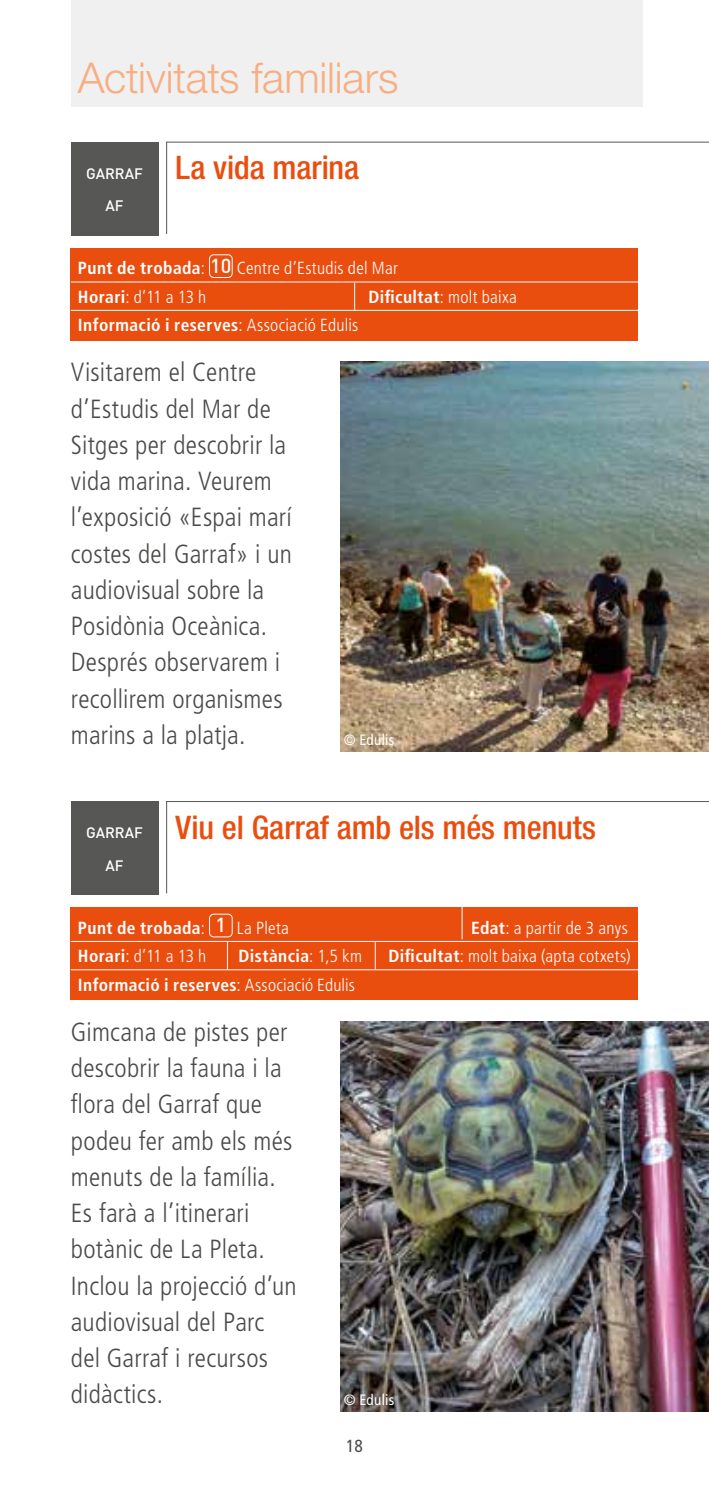
<style>
.page{position:relative;width:709px;height:1489px;background:#fff}
.page>*{position:absolute;margin:0;border:0;box-sizing:border-box;transform-origin:0 0}
.t1{font:300 42.5px "Helvetica Neue LT Std";letter-spacing:-.005em;color:#f7ae83}
.t2{font:500 condensed 32.5px "Helvetica Neue LT Std";letter-spacing:-.005em;color:#e94e0f}
.t3{font:300 condensed 26.25px/36.2px "Frutiger LT Std";letter-spacing:.01em;color:#4a4a49}
.t4{font:700 condensed 17.5px "Frutiger LT Std";letter-spacing:.02em;color:#fff}
.t5{font:300 condensed 17.5px/28.2px "Frutiger LT Std";letter-spacing:.015em;color:#fff}
.t6{font:condensed 17.5px "Frutiger LT Std";color:#4a4a49}
.t7{font:500 15px/32.5px "DIN";color:#fff;text-align:center}
.t8{font:condensed 15px "Frutiger LT Std";letter-spacing:.015em;color:#fff}
.s1{font-weight:700}
.s2{font-family:"DIN";font-weight:500;font-stretch:normal;font-size:20px}
.s3{font-weight:300}
</style>
<div class="page">
<svg style="left:166px;top:801px;width:543px;height:93px"></svg>
<svg style="left:166px;top:141px;width:543px;height:93px"></svg>
<img style="left:340px;top:361px;width:369px;height:390px">
<img style="left:340px;top:1021px;width:369px;height:389px">
<div style="left:71px;top:248px;width:567px;height:92px;background:#e94e0f"></div>
<hr style="left:71px;top:281px;width:567px;height:1px;background:#fff">
<hr style="left:71px;top:310px;width:567px;height:1px;background:#fff">
<div style="left:209px;top:254px;width:23px;height:24px;border:1px solid #fff;border-radius:4px"></div>
<div style="left:71px;top:907px;width:567px;height:92px;background:#e94e0f"></div>
<hr style="left:71px;top:940px;width:567px;height:1px;background:#fff">
<hr style="left:71px;top:969px;width:567px;height:1px;background:#fff">
<div style="left:209px;top:913px;width:23px;height:24px;border:1px solid #fff;border-radius:4px"></div>
<div style="left:71px;top:0;width:571px;height:107px;background:#f0f0f0"></div>
<svg style="left:354px;top:283px;width:1px;height:27px"></svg>
<svg style="left:227px;top:942px;width:1px;height:26px"></svg>
<hr style="left:461px;top:904px;width:1px;height:35px;background:#fff">
<svg style="left:375px;top:942px;width:1px;height:26px"></svg>
<div style="left:71px;top:142px;width:87px;height:93px;background:#575756"></div>
<div style="left:71px;top:801px;width:87px;height:94px;background:#575756"></div>
<h1 class="t1" style="left:78px;top:52px;width:322px">Activitats familiars</h1>
<p class="t7" style="left:86px;top:156px;width:58px">GARRAF<br>AF</p>
<p class="t2" style="left:175px;top:148px;width:185px">La vida marina</p>
<p class="t5" style="left:78px;top:254px;width:321px"><span class="s1">Punt de trobada</span>: <span class="s2">10</span> Centre d’Estudis del Mar<br><span class="s1">Horari</span>: d’11 a 13 h</p>
<p class="t4" style="left:368px;top:286px;width:150px">Dificultat<span class="s3">: molt baixa</span></p>
<p class="t4" style="left:78px;top:314px;width:282px">Informació i reserves<span class="s3">: Associació Edulis</span></p>
<p class="t3" style="left:71px;top:354px;width:222px">Visitarem el Centre d’Estudis del Mar de<br>Sitges per descobrir la vida marina. Veurem l’exposició «Espai marí costes del Garraf» i un audiovisual sobre la<br>Posidònia Oceànica.<br>Després observarem i recollirem organismes marins a la platja.</p>
<p class="t8" style="left:344px;top:731px;width:52px">© Edulis</p>
<p class="t7" style="left:86px;top:815px;width:58px">GARRAF<br>AF</p>
<p class="t2" style="left:175px;top:807px;width:422px">Viu el Garraf amb els més menuts</p>
<p class="t4" style="left:78px;top:917px;width:212px">Punt de trobada<span class="s3">:</span> <span class="s2">1</span> <span class="s3">La Pleta</span></p>
<p class="t5" style="left:471px;top:913px;width:158px"><span class="s1">Edat</span>: a partir de 3 anys</p>
<p class="t5" style="left:78px;top:942px;width:130px"><span class="s1">Horari</span>: d’11 a 13 h</p>
<p class="t4" style="left:238px;top:945px;width:125px">Distància<span class="s3">: 1,5 km</span></p>
<p class="t5" style="left:388px;top:942px;width:244px"><span class="s1">Dificultat</span>: molt baixa (apta cotxets)</p>
<p class="t4" style="left:78px;top:974px;width:278px">Informació i reserves<span class="s3">: Associació Edulis</span></p>
<p class="t3" style="left:71px;top:1013px;width:227px">Gimcana de pistes per descobrir la fauna i la flora del Garraf que podeu fer amb els més menuts de la família.<br>Es farà a l’itinerari botànic de La Pleta.<br>Inclou la projecció d’un audiovisual del Parc del Garraf i recursos didàctics.</p>
<p class="t8" style="left:344px;top:1390px;width:52px">© Edulis</p>
<p class="t6" style="left:346px;top:1435px;width:18px">18</p>
</div>
